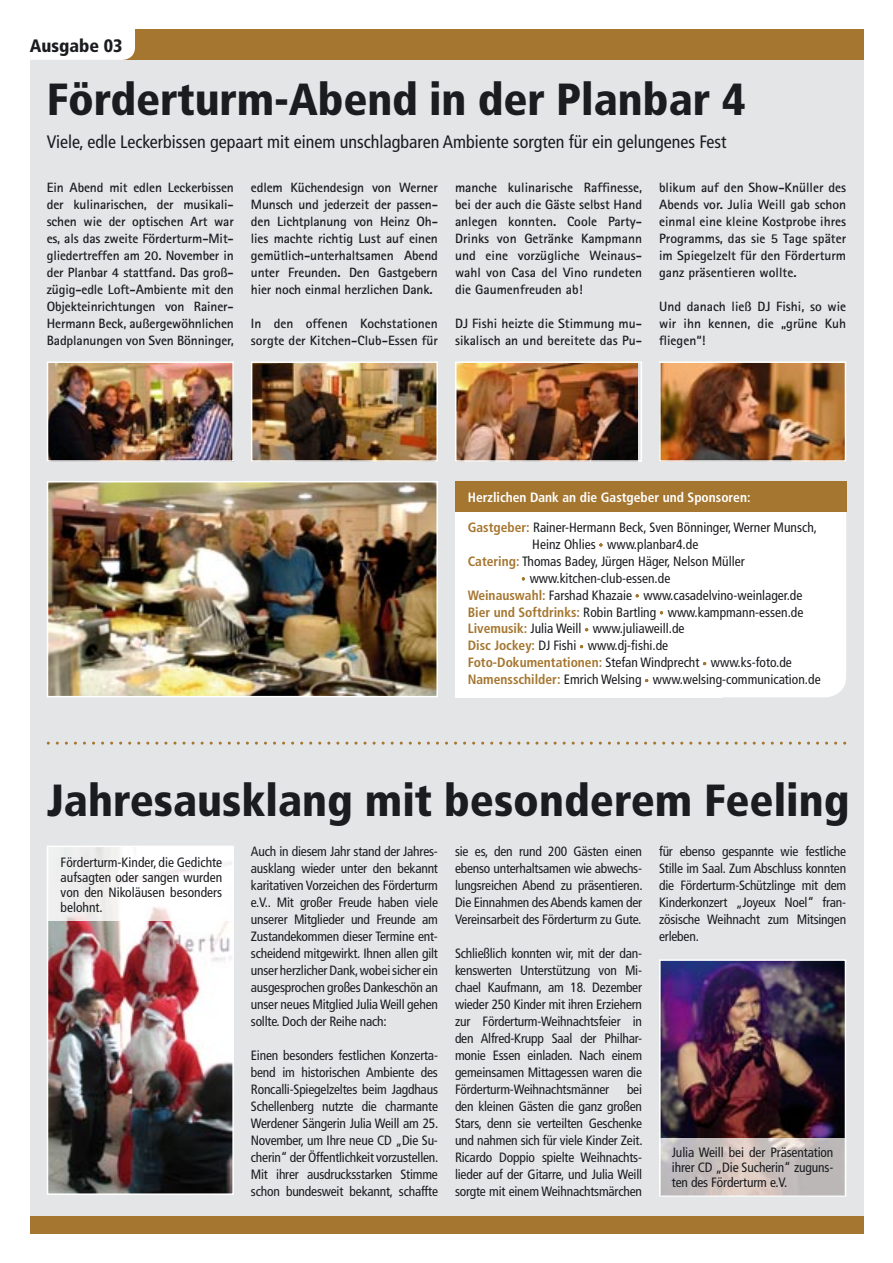
<style>
.page{position:relative;width:893px;height:1263px;background:#fff}
.page>*{position:absolute;margin:0;border:0;box-sizing:border-box;transform-origin:0 0}
.t1{font:900 condensed 45px "Frutiger";color:#1b1c20}
.t2{font:condensed 18px "Frutiger";color:#1b1c20}
.t3{font:900 condensed 18px "Frutiger";color:#1b1c20}
.t4{font:condensed 13.5px/17px "Frutiger";letter-spacing:-.01em;color:#1b1c20;text-align:justify}
.t5{font:700 13.5px/17px "AT Rotis Sans Serif";color:#1b1c20;text-align:justify}
.t6{font:700 condensed 13.5px "Frutiger";color:#fff}
.s1{font-weight:700;color:#a5762f}
</style>
<div class="page">
<div style="left:30px;top:30px;width:833px;height:1203px;background:#e4e5e6"></div>
<div style="left:30px;top:1216px;width:833px;height:17px;background:#a5762f"></div>
<div style="left:30px;top:30px;width:833px;height:30px;background:#a5762f"></div>
<div style="left:0;top:13px;width:135px;height:47px;background:#fff;border-radius:13px"></div>
<img style="left:659px;top:959px;width:187px;height:238px">
<img style="left:47px;top:846px;width:187px;height:349px">
<svg style="left:47px;top:847px;width:187px;height:73px"></svg>
<div style="left:455px;top:503px;width:166px;height:194px;background:#fff"></div>
<div style="left:562px;top:507px;width:160px;height:190px;background:#fff"></div>
<div style="left:659px;top:486px;width:187px;height:211px;background:#fff;border-radius:21px"></div>
<div style="left:455px;top:481px;width:391px;height:31px;background:#a5762f"></div>
<img style="left:47px;top:481px;width:391px;height:216px">
<img style="left:251px;top:361px;width:187px;height:101px">
<img style="left:455px;top:361px;width:187px;height:101px">
<img style="left:659px;top:361px;width:187px;height:101px">
<img style="left:47px;top:361px;width:187px;height:101px">
<svg style="left:56px;top:742px;width:781px;height:3px"></svg>
<h2 class="t3" style="left:30px;top:35px;width:94px">Ausgabe 03</h2>
<h1 class="t1" style="left:47px;top:73px;width:700px">Förderturm-Abend in der Planbar 4</h1>
<h2 class="t2" style="left:47px;top:132px;width:681px">Viele, edle Leckerbissen gepaart mit einem unschlagbaren Ambiente sorgten für ein gelungenes Fest</h2>
<p class="t5" style="left:251px;top:179px;width:189px">edlem Küchendesign von Werner Munsch und jederzeit der passen&shy;den Lichtplanung von Heinz Oh&shy;lies machte richtig Lust auf einen gemütlich-unterhaltsamen Abend unter Freunden. Den Gastgebern hier noch einmal herzlichen Dank.</p>
<p class="t5" style="left:251px;top:315px;width:189px">In den offenen Kochstationen sorgte der Kitchen-Club-Essen für</p>
<p class="t5" style="left:455px;top:179px;width:189px">manche kulinarische Raffinesse, bei der auch die Gäste selbst Hand anlegen konnten. Coole Party-Drinks von Getränke Kampmann und eine vorzügliche Weinaus&shy;wahl von Casa del Vino rundeten die Gaumenfreuden ab!</p>
<p class="t5" style="left:455px;top:315px;width:189px">DJ Fishi heizte die Stimmung mu&shy;sikalisch an und bereitete das Pu-</p>
<p class="t5" style="left:659px;top:179px;width:189px">blikum auf den Show-Knüller des Abends vor. Julia Weill gab schon einmal eine kleine Kostprobe ihres Programms, das sie 5 Tage später im Spiegelzelt für den Förderturm ganz präsentieren wollte.</p>
<p class="t5" style="left:659px;top:298px;width:189px">Und danach ließ DJ Fishi, so wie wir ihn kennen, die „grüne Kuh fliegen“!</p>
<p class="t5" style="left:47px;top:179px;width:189px">Ein Abend mit edlen Leckerbissen der kulinarischen, der musikali&shy;schen wie der optischen Art war es, als das zweite Förderturm-Mit&shy;gliedertreffen am 20. November in der Planbar 4 stattfand. Das groß&shy;zügig-edle Loft-Ambiente mit den Objekteinrichtungen von Rainer-Hermann Beck, außergewöhnlichen Badplanungen von Sven Bönninger,</p>
<p class="t6" style="left:468px;top:489px;width:284px">Herzlichen Dank an die Gastgeber und Sponsoren:</p>
<p class="t4" style="left:468px;top:519px;width:351px"><span class="s1">Gastgeber:</span> Rainer-Hermann Beck, Sven Bönninger, Werner Munsch,</p>
<p class="t4" style="left:532px;top:536px;width:168px">Heinz Ohlies www.planbar4.de</p>
<p class="t4" style="left:468px;top:553px;width:278px"><span class="s1">Catering:</span> Thomas Badey, Jürgen Häger, Nelson Müller</p>
<p class="t4" style="left:530px;top:569px;width:142px">www.kitchen-club-essen.de</p>
<p class="t4" style="left:468px;top:586px;width:336px"><span class="s1">Weinauswahl:</span> Farshad Khazaie www.casadelvino-weinlager.de</p>
<p class="t4" style="left:468px;top:603px;width:337px"><span class="s1">Bier und Softdrinks:</span> Robin Bartling www.kampmann-essen.de</p>
<p class="t4" style="left:468px;top:620px;width:218px"><span class="s1">Livemusik:</span> Julia Weill www.juliaweill.de</p>
<p class="t4" style="left:468px;top:637px;width:202px"><span class="s1">Disc Jockey:</span> DJ Fishi www.dj-fishi.de</p>
<p class="t4" style="left:468px;top:654px;width:326px"><span class="s1">Foto-Dokumentationen:</span> Stefan Windprecht www.ks-foto.de</p>
<p class="t4" style="left:468px;top:671px;width:354px"><span class="s1">Namensschilder:</span> Emrich Welsing www.welsing-communication.de</p>
<h1 class="t1" style="left:47px;top:773px;width:804px">Jahresausklang mit besonderem Feeling</h1>
<p class="t4" style="left:251px;top:842px;width:189px">Auch in diesem Jahr stand der Jahres&shy;ausklang wieder unter den bekannt karitativen Vorzeichen des Förderturm e.V.. Mit großer Freude haben viele unserer Mitglieder und Freunde am Zustandekommen dieser Termine ent&shy;scheidend mitgewirkt. Ihnen allen gilt unser herzlicher Dank, wobei sicher ein ausgesprochen großes Dankeschön an unser neues Mitglied Julia Weill gehen sollte. Doch der Reihe nach:</p>
<p class="t4" style="left:251px;top:1047px;width:189px">Einen besonders festlichen Konzerta&shy;bend im historischen Ambiente des Roncalli-Spiegelzeltes beim Jagdhaus Schellenberg nutzte die charmante Werdener Sängerin Julia Weill am 25.<br>November, um Ihre neue CD „Die Su&shy;cherin“ der Öffentlichkeit vorzustellen.<br>Mit ihrer ausdrucksstarken Stimme schon bundesweit bekannt, schaffte</p>
<p class="t4" style="left:659px;top:842px;width:189px">für ebenso gespannte wie festliche Stille im Saal. Zum Abschluss konnten die Förderturm-Schützlinge mit dem Kinderkonzert „Joyeux Noel“ fran&shy;zösische Weihnacht zum Mitsingen erleben.</p>
<p class="t4" style="left:455px;top:842px;width:189px">sie es, den rund 200 Gästen einen ebenso unterhaltsamen wie abwechs&shy;lungsreichen Abend zu präsentieren.<br>Die Einnahmen des Abends kamen der Vereinsarbeit des Förderturm zu Gute.</p>
<p class="t4" style="left:455px;top:944px;width:189px">Schließlich konnten wir, mit der dan&shy;kenswerten Unterstützung von Mi&shy;chael Kaufmann, am 18. Dezember wieder 250 Kinder mit ihren Erziehern zur Förderturm-Weihnachtsfeier in den Alfred-Krupp Saal der Philhar&shy;monie Essen einladen. Nach einem gemeinsamen Mittagessen waren die Förderturm-Weihnachtsmänner</p>
<p class="t4" style="left:61px;top:855px;width:163px;line-height:15px">Förderturm-Kinder, die Gedichte aufsagten oder sangen wurden von den Nikoläusen besonders belohnt.</p>
<p class="t4" style="left:455px;top:1081px;width:189px;text-indent:172px">bei den kleinen Gästen die ganz großen Stars, denn sie verteilten Geschenke und nahmen sich für viele Kinder Zeit.<br>Ricardo Doppio spielte Weihnachts&shy;lieder auf der Gitarre, und Julia Weill sorgte mit einem Weihnachtsmärchen</p>
<p class="t4" style="left:672px;top:1145px;width:163px;line-height:15px">Julia Weill bei der Präsentation ihrer CD „Die Sucherin“ zuguns&shy;ten des Förderturm e.V.</p>
</div>
